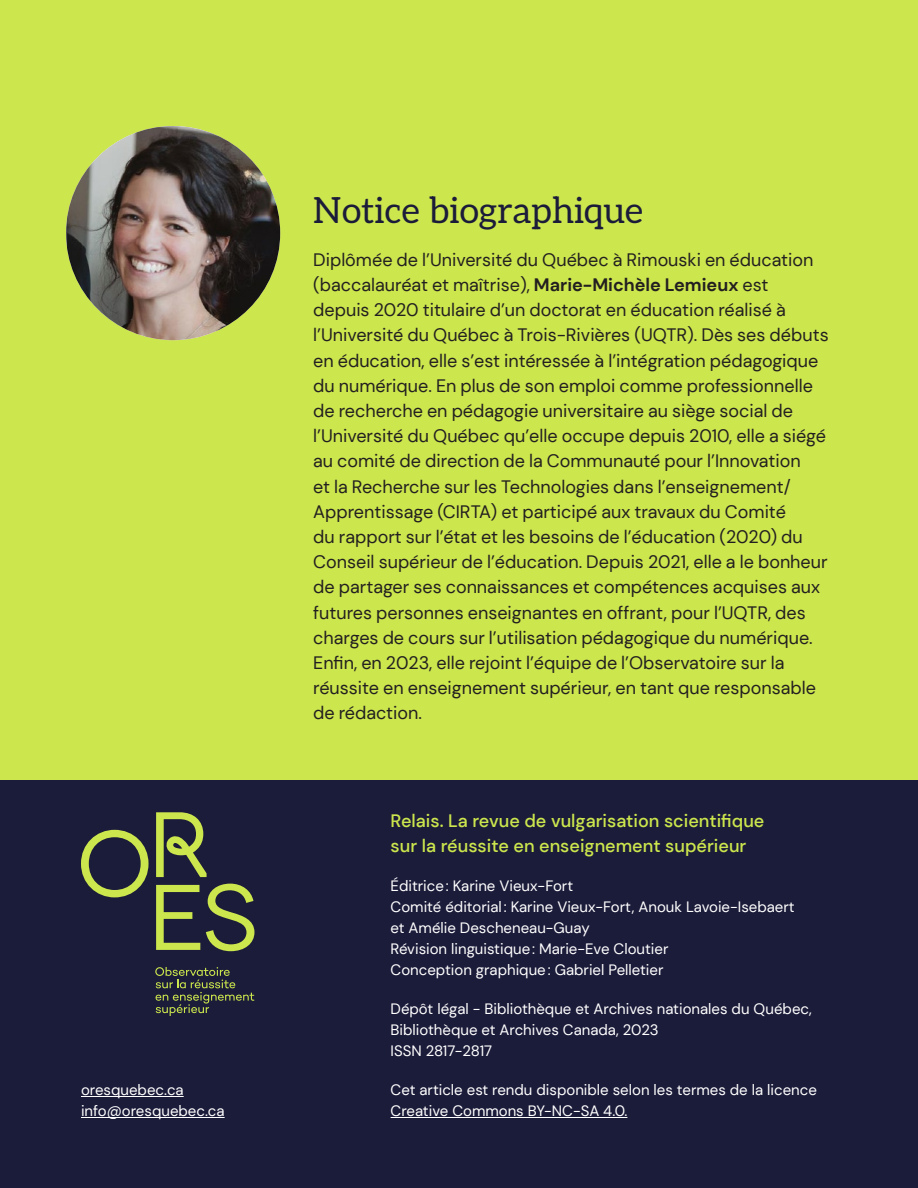
<style>
.page{position:relative;width:918px;height:1188px;background:#fff}
.page>*{position:absolute;margin:0;border:0;box-sizing:border-box;transform-origin:0 0}
.Titre_H2{font:36px "Aleo";color:#1b1b3a}
.Default_-_Courant_12{font:18px/25.2px "DM Sans";color:#231f20}
.Default_-_Courant_10{font:500 18px/25.2px "DM Sans";color:#cce64d}
.Default_-_Courant_10-2{font:15px/21px "DM Sans";color:#fff}
.s1{font-weight:700}
</style>
<div class="page">
<div style="left:0;top:0;width:918px;height:808px;background:#cce64d"></div>
<div style="left:0;top:780px;width:918px;height:408px;background:#1b1b3a"></div>
<hr style="left:391px;top:1117px;width:236px;height:1px;background:#fff">
<svg style="left:155px;top:967px;width:99px;height:49px"></svg>
<svg style="left:156px;top:885px;width:44px;height:65px"></svg>
<svg style="left:206px;top:884px;width:48px;height:67px"></svg>
<svg style="left:81px;top:830px;width:68px;height:67px"></svg>
<svg style="left:156px;top:812px;width:51px;height:65px"></svg>
<hr style="left:81px;top:1096px;width:103px;height:1px;background:#fff">
<hr style="left:81px;top:1117px;width:144px;height:1px;background:#fff">
<img style="left:66px;top:126px;width:214px;height:214px;border-radius:107px">
<p class="Default_-_Courant_10-2" style="left:81px;top:1079px;width:145px">oresquebec.ca info@oresquebec.ca</p>
<p class="Titre_H2" style="left:313px;top:182px;width:332px">Notice biographique</p>
<p class="Default_-_Courant_12" style="left:313px;top:247px;width:517px">Diplômée de l’Université du Québec à Rimouski en éducation (baccalauréat et maîtrise), <span class="s1">Marie-Michèle Lemieux</span> est depuis 2020 titulaire d’un doctorat en éducation réalisé à l’Université du Québec à Trois-Rivières (UQTR). Dès ses débuts en éducation, elle s’est intéressée à l’intégration pédagogique du numérique. En plus de son emploi comme professionnelle de recherche en pédagogie universitaire au siège social de l’Université du Québec qu’elle occupe depuis 2010, elle a siégé au comité de direction de la Communauté pour l’Innovation<br>et la Recherche sur les Technologies dans l’enseignement/ Apprentissage (CIRTA) et participé aux travaux du Comité<br>du rapport sur l’état et les besoins de l’éducation (2020) du Conseil supérieur de l’éducation. Depuis 2021, elle a le bonheur de partager ses connaissances et compétences acquises aux futures personnes enseignantes en offrant, pour l’UQTR, des charges de cours sur l’utilisation pédagogique du numérique.<br>Enfin, en 2023, elle rejoint l’équipe de l’Observatoire sur la réussite en enseignement supérieur, en tant que responsable de rédaction.</p>
<p class="Default_-_Courant_10" style="left:391px;top:808px;width:375px">Relais. La revue de vulgarisation scientifique sur la réussite en enseignement supérieur</p>
<p class="Default_-_Courant_10-2" style="left:391px;top:875px;width:406px">Éditrice: Karine Vieux-Fort<br>Comité éditorial : Karine Vieux-Fort, Anouk Lavoie-Isebaert et Amélie Descheneau-Guay<br>Révision linguistique: Marie-Eve Cloutier<br>Conception graphique: Gabriel Pelletier</p>
<p class="Default_-_Courant_10-2" style="left:391px;top:998px;width:423px">Dépôt légal - Bibliothèque et Archives nationales du Québec,<br>Bibliothèque et Archives Canada, 2023<br>ISSN 2817-2817</p>
<p class="Default_-_Courant_10-2" style="left:391px;top:1079px;width:428px">Cet article est rendu disponible selon les termes de la licence<br>Creative Commons BY-NC-SA 4.0.</p>
</div>
